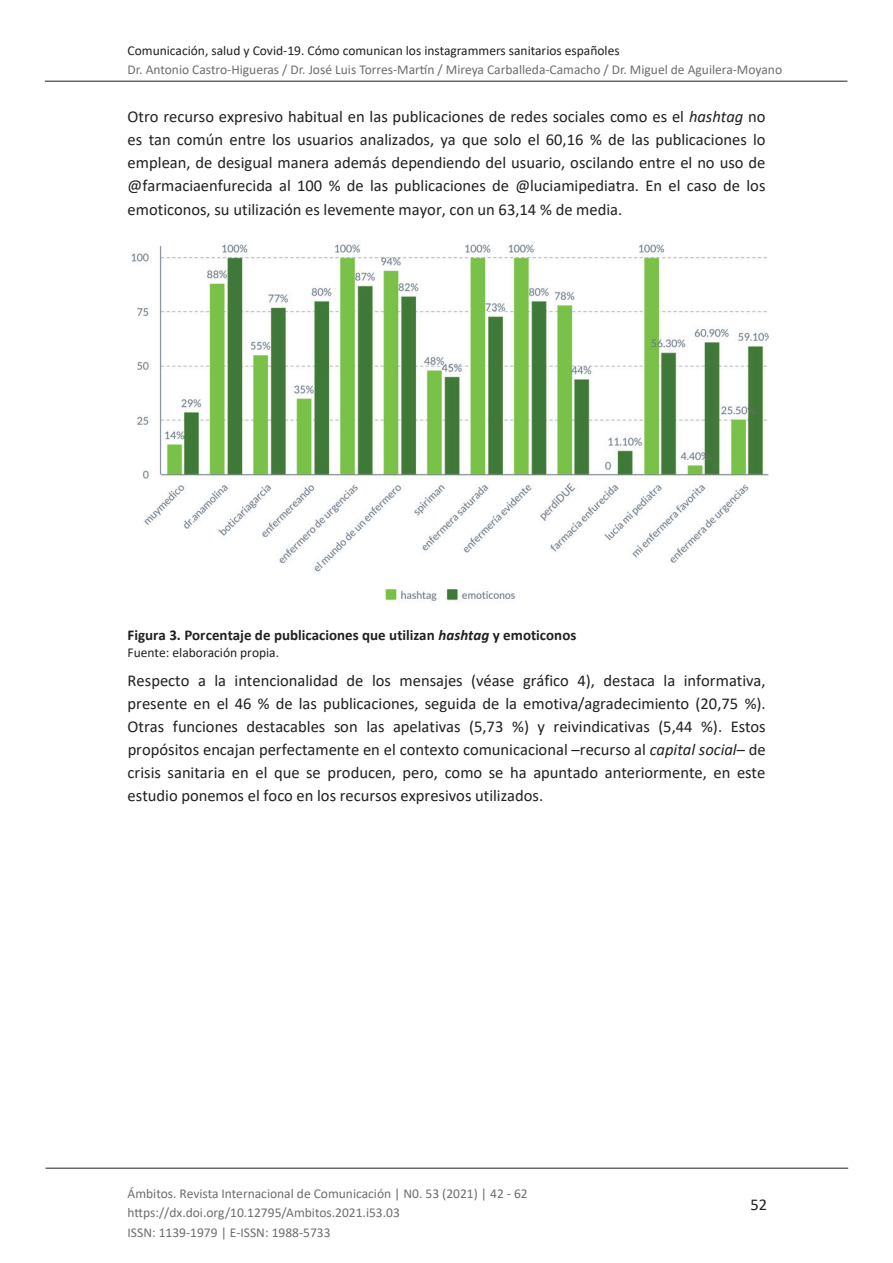
<style>
.page{position:relative;width:893px;height:1263px;background:#fff}
.page>*{position:absolute;margin:0;border:0;box-sizing:border-box;transform-origin:0 0}
.t1{font:16.5px/23.1px "Calibri";color:#231f20;text-align:justify}
.t2{font:700 15px "Calibri";color:#231f20}
.t3{font:13.5px/19.5px "Calibri";color:#6c6d70}
.t4{font:13.5px "Calibri";color:#231f20}
.s1{font-style:italic}
</style>
<div class="page">
<img style="left:131px;top:242px;width:637px;height:359px">
<hr style="left:46px;top:1168px;width:802px;height:1px;background:#231f20">
<hr style="left:45px;top:81px;width:802px;height:1px;background:#231f20">
<p class="t4" style="left:128px;top:41px;width:494px">Comunicación, salud y Covid-19. Cómo comunican los instagrammers sanitarios españoles</p>
<p class="t3" style="left:128px;top:60px;width:656px">Dr. Antonio Castro-Higueras / Dr. José Luis Torres-Martín / Mireya Carballeda-Camacho / Dr. Miguel de Aguilera-Moyano</p>
<p class="t1" style="left:128px;top:104px;width:639px">Otro recurso expresivo habitual en las publicaciones de redes sociales como es el <span class="s1">hashtag</span> no es tan común entre los usuarios analizados, ya que solo el 60,16 % de las publicaciones lo emplean, de desigual manera además dependiendo del usuario, oscilando entre el no uso de @farmaciaenfurecida al 100 % de las publicaciones de @luciamipediatra. En el caso de los emoticonos, su utilización es levemente mayor, con un 63,14 % de media.</p>
<p class="t2" style="left:128px;top:625px;width:450px">Figura 3. Porcentaje de publicaciones que utilizan <span class="s1">hashtag</span> y emoticonos</p>
<p class="t4" style="left:128px;top:643px;width:153px">Fuente: elaboración propia.</p>
<p class="t1" style="left:128px;top:668px;width:640px">Respecto a la intencionalidad de los mensajes (véase gráfico 4), destaca la informativa, presente en el 46 % de las publicaciones, seguida de la emotiva/agradecimiento (20,75 %).<br>Otras funciones destacables son las apelativas (5,73 %) y reivindicativas (5,44 %). Estos propósitos encajan perfectamente en el contexto comunicacional –recurso al <span class="s1">capital social</span>– de crisis sanitaria en el que se producen, pero, como se ha apuntado anteriormente, en este estudio ponemos el foco en los recursos expresivos utilizados.</p>
<p class="t3" style="left:128px;top:1183px;width:402px">Ámbitos. Revista Internacional de Comunicación | N0. 53 (2021) | 42 - 62 https://dx.doi.org/10.12795/Ambitos.2021.i53.03<br>ISSN: 1139-1979 | E-ISSN: 1988-5733</p>
<p class="t1" style="left:750px;top:1193px;width:18px">52</p>
</div>
